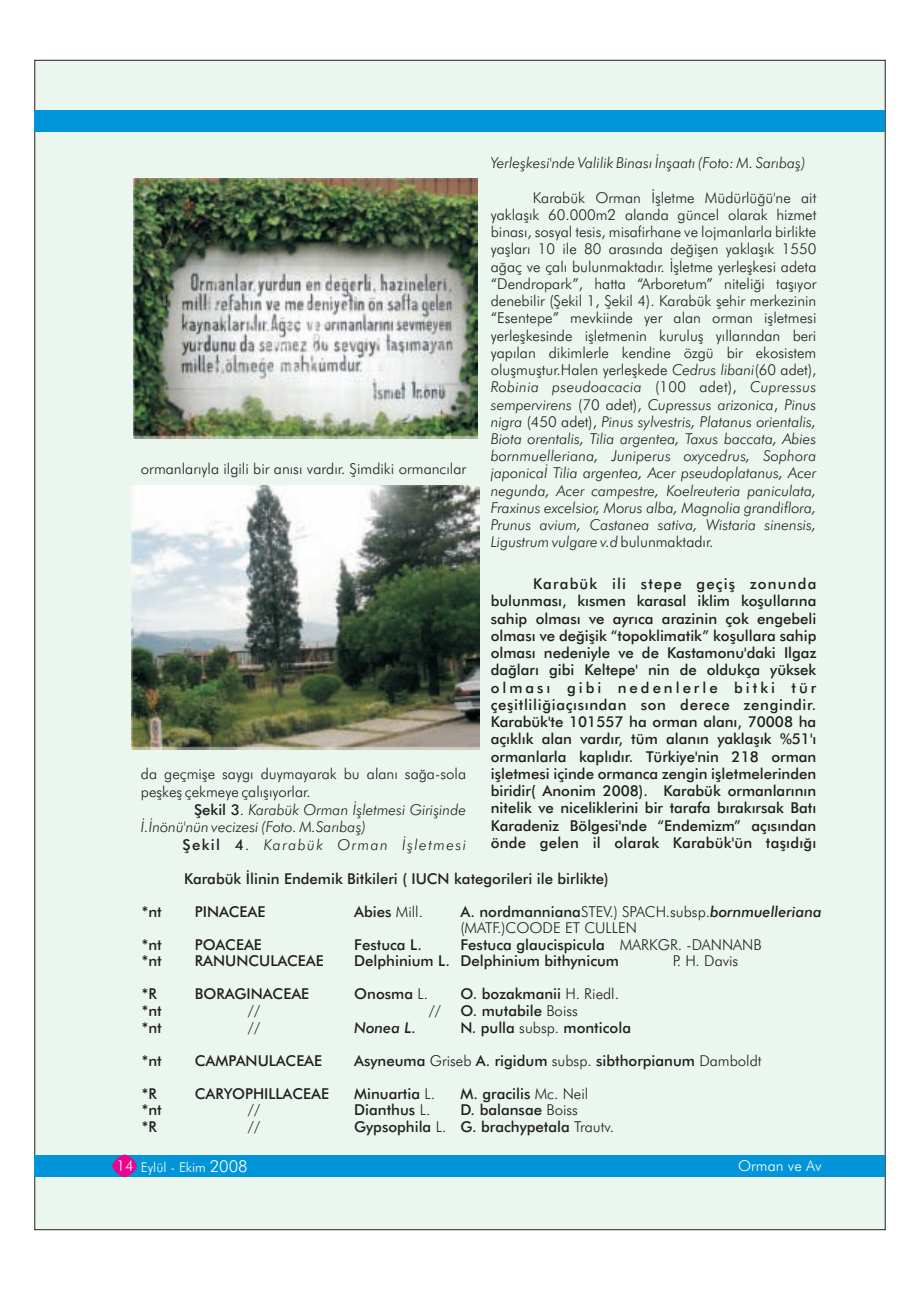
<style>
.page{position:relative;width:920px;height:1290px;background:#fff}
.page>*{position:absolute;margin:0;border:0;box-sizing:border-box;transform-origin:0 0}
.t1{font:300 15px/17.2px "Futura BT";color:#231f20;text-align:justify}
.t2{font:15px/17.2px "Futura Md BT Medium";color:#231f20;text-align:justify}
.t3{font:italic 300 15px "Futura BT";color:#231f20}
.t4{font:italic 300 15px "Futura BT";letter-spacing:.095em;color:#231f20}
.t5{font:300 15px "Futura BT";color:#fff}
.t6{font:italic 15px "Futura Md BT Medium";color:#231f20}
.t7{font:300 13.5px "Futura BT";color:#fff}
.s1{font-style:italic}
.s2{font-family:"Futura Md BT Medium";font-weight:400;font-style:normal}
.s3{font-style:normal}
.s4{font-family:"Futura BT";font-weight:300}
.s5{font-family:"Futura Md BT Medium";font-weight:400}
.s6{font-family:"Futura Md BT Medium";font-weight:400;font-style:italic}
.s7{font-size:16.5px}
</style>
<div class="page">
<div style="left:34px;top:60px;width:851px;height:1170px;background:#ebf6ee"></div>
<div style="left:35px;top:111px;width:850px;height:21px;background:#0095d9"></div>
<div style="left:35px;top:1155px;width:850px;height:21px;background:#0095d9"></div>
<svg style="left:112px;top:1154px;width:25px;height:23px"></svg>
<img style="left:133px;top:178px;width:344px;height:260px">
<img style="left:131px;top:485px;width:348px;height:265px">
<p class="t3" style="left:491px;top:157px;width:317px">Yerleþkesi'nde Valilik Binasý Ýnþaatý (Foto: M. Sarýbaþ)</p>
<p class="t1" style="left:491px;top:190px;width:327px;text-indent:42px">Karabük Orman Ýþletme Müdürlüðü'ne ait yaklaþýk 60.000m2 alanda güncel olarak hizmet binasý, sosyal tesis, misafirhane ve lojmanlarla birlikte yaþlarý 10 ile 80 arasýnda deðiþen yaklaþýk 1550 aðaç ve çalý bulunmaktadýr. Ýþletme yerleþkesi adeta “Dendropark”, hatta “Arboretum” niteliði taþýyor denebilir (Þekil 1, Þekil 4). Karabük þehir merkezinin “Esentepe” mevkiinde yer alan orman iþletmesi yerleþkesinde iþletmenin kuruluþ yýllarýndan beri yapýlan dikimlerle kendine özgü bir ekosistem oluþmuþtur.Halen yerleþkede <span class="s1">Cedrus libani</span>(60 adet), <span class="s1">Robinia pseudoacacia</span> (100 adet), <span class="s1">Cupressus sempervirens</span> (70 adet), <span class="s1">Cupressus arizonica</span>, <span class="s1">Pinus nigra</span> (450 adet), <span class="s1">Pinus sylvestris, Platanus orientalis, Biota orentalis, Tilia argentea, Taxus baccata, Abies bornmuelleriana, Juniperus oxycedrus, Sophora japonicaÝ Tilia argentea, Acer pseudoplatanus, Acer negunda, Acer campestre, Koelreuteria paniculata, Fraxinus excelsior, Morus alba, Magnolia grandiflora, Prunus avium, Castanea sativa, Wistaria sinensis, Ligustrum vulgare v.d</span> bulunmaktadýr.</p>
<p class="t2" style="left:491px;top:576px;width:327px;text-indent:42px">Karabük ili stepe geçiþ zonunda bulunmasý, kýsmen karasal iklim koþullarýna sahip olmasý ve ayrýca arazinin çok engebeli olmasý ve deðiþik “topoklimatik” koþullara sahip olmasý nedeniyle ve de Kastamonu'daki Ilgaz daðlarý gibi Keltepe' nin de oldukça yüksek olmasý gibi nedenlerle bitki tür çeþitliliðiaçýsýndan son derece zengindir.<br>Karabük'te 101557 ha orman alaný, 70008 ha açýklýk alan vardýr, tüm alanýn yaklaþýk %51'ý ormanlarla kaplýdýr. Türkiye'nin 218 orman iþletmesi içinde ormanca zengin iþletmelerinden biridir( Anonim 2008). Karabük ormanlarýnýn nitelik ve niceliklerini bir tarafa býrakýrsak Batý Karadeniz Bölgesi'nde “Endemizm” açýsýndan önde gelen il olarak Karabük'ün taþýdýðý</p>
<p class="t2" style="left:184px;top:871px;width:426px">Karabük Ýlinin Endemik Bitkileri ( IUCN kategorileri ile birlikte)</p>
<p class="t1" style="left:141px;top:462px;width:327px">ormanlarýyla ilgili bir anýsý vardýr. Þimdiki ormancýlar</p>
<p class="t1" style="left:141px;top:767px;width:327px">da geçmiþe saygý duymayarak bu alaný saða-sola</p>
<p class="t1" style="left:141px;top:784px;width:171px">peþkeþ çekmeye çalýþýyorlar.</p>
<p class="t3" style="left:194px;top:803px;width:273px"><span class="s2">Þekil 3</span><span class="s3">.</span> Karabük Orman Ýþletmesi Giriþinde</p>
<p class="t3" style="left:141px;top:820px;width:227px">Ý.Ýnönü'nün vecizesi (Foto. M.Sarýbaþ)</p>
<p class="t4" style="left:182px;top:838px;width:285px"><span class="s2">Þekil 4</span><span class="s3">.</span> Karabük Orman Ýþletmesi</p>
<p class="t2" style="left:142px;top:904px;width:21px">*nt</p>
<p class="t2" style="left:195px;top:904px;width:72px">PINACEAE</p>
<p class="t2" style="left:354px;top:904px;width:70px">Abies <span class="s4">Mill.</span></p>
<p class="t1" style="left:460px;top:905px;width:363px;line-height:16.5px"><span class="s5">A. nordmanniana</span>STEV.) SPACH.subsp.<span class="s6">bornmuelleriana </span>(MATF.)COODE ET CULLEN</p>
<p class="t2" style="left:142px;top:937px;width:21px">*nt</p>
<p class="t2" style="left:195px;top:937px;width:69px">POACEAE</p>
<p class="t2" style="left:354px;top:937px;width:69px">Festuca L.</p>
<p class="t2" style="left:460px;top:937px;width:303px">Festuca glaucispicula <span class="s4">MARKGR. -DANNANB</span></p>
<p class="t2" style="left:142px;top:954px;width:21px">*nt</p>
<p class="t2" style="left:195px;top:954px;width:130px">RANUNCULACEAE</p>
<p class="t2" style="left:354px;top:954px;width:266px">Delphinium L. Delphinium bithynicum</p>
<p class="t1" style="left:673px;top:954px;width:67px">P. H. Davis</p>
<p class="t2" style="left:142px;top:987px;width:17px">*R</p>
<p class="t2" style="left:195px;top:987px;width:116px">BORAGINACEAE</p>
<p class="t2" style="left:354px;top:987px;width:75px">Onosma <span class="s4">L.</span></p>
<p class="t2" style="left:460px;top:987px;width:160px">O. bozakmanii <span class="s4">H. Riedl.</span></p>
<p class="t2" style="left:142px;top:1003px;width:21px">*nt</p>
<p class="t1" style="left:248px;top:1003px;width:14px">//</p>
<p class="t1" style="left:429px;top:1003px;width:14px">//</p>
<p class="t2" style="left:460px;top:1003px;width:119px">O. mutabile <span class="s4">Boiss</span></p>
<p class="t2" style="left:142px;top:1020px;width:21px">*nt</p>
<p class="t1" style="left:248px;top:1020px;width:14px">//</p>
<p class="t6" style="left:354px;top:1021px;width:63px">Nonea L.</p>
<p class="t2" style="left:460px;top:1020px;width:172px">N. pulla <span class="s4">subsp.</span> monticola</p>
<p class="t2" style="left:142px;top:1053px;width:21px">*nt</p>
<p class="t2" style="left:195px;top:1053px;width:129px">CAMPANULACEAE</p>
<p class="t2" style="left:354px;top:1053px;width:409px">Asyneuma <span class="s4">Griseb</span> A. rigidum <span class="s4">subsp.</span> sibthorpianum <span class="s4">Damboldt</span></p>
<p class="t2" style="left:142px;top:1086px;width:17px">*R</p>
<p class="t2" style="left:195px;top:1086px;width:136px">CARYOPHILLACEAE</p>
<p class="t2" style="left:354px;top:1086px;width:83px">Minuartia <span class="s4">L.</span></p>
<p class="t2" style="left:460px;top:1086px;width:129px">M. gracilis <span class="s4">Mc. Neil</span></p>
<p class="t2" style="left:142px;top:1102px;width:21px">*nt</p>
<p class="t1" style="left:248px;top:1102px;width:14px">//</p>
<p class="t2" style="left:354px;top:1102px;width:78px">Dianthus <span class="s4">L.</span></p>
<p class="t2" style="left:460px;top:1102px;width:119px">D. balansae <span class="s4">Boiss</span></p>
<p class="t2" style="left:142px;top:1119px;width:17px">*R</p>
<p class="t1" style="left:248px;top:1119px;width:14px">//</p>
<p class="t2" style="left:354px;top:1119px;width:261px">Gypsophila <span class="s4">L.</span> G. brachypetala <span class="s4">Trautv.</span></p>
<p class="t7" style="left:141px;top:1162px;width:108px">Eylül - Ekim <span class="s7">2008</span></p>
<p class="t5" style="left:117px;top:1160px;width:19px">14</p>
<p class="t5" style="left:738px;top:1160px;width:85px">Orman ve Av</p>
</div>
